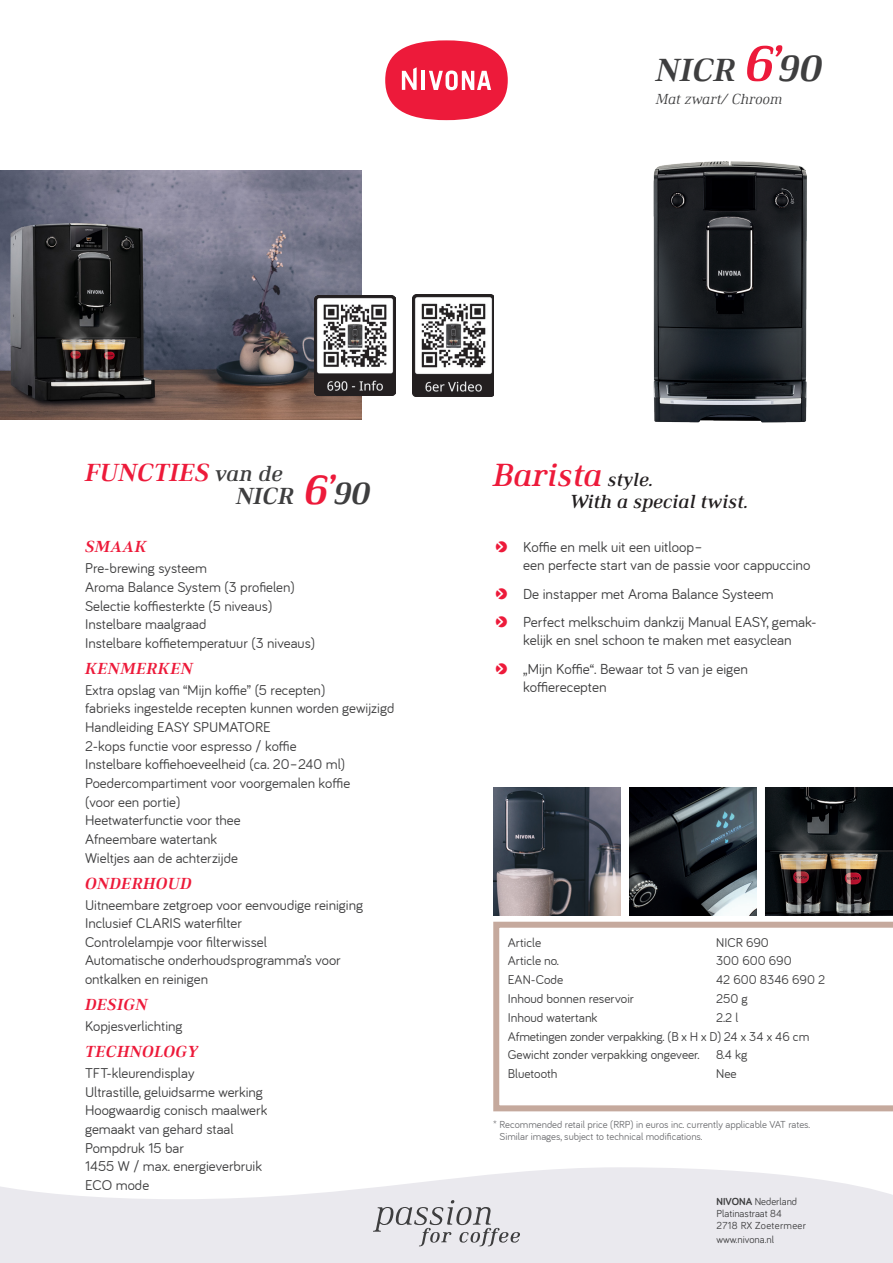
<style>
.page{position:relative;width:893px;height:1263px;background:#fff}
.page>*{position:absolute;margin:0;border:0;box-sizing:border-box;transform-origin:0 0}
._01_Head_Ethos_54_50{font:italic 500 33px "Ethos";color:#ed1a3a}
._001_Prod_ANR_Bariol{font:italic 700 33px "Ethos";color:#3e3e3f}
._5_Features{font:italic 700 25.5px "Ethos";color:#ed1a3a}
._001_Prod_ANR_Bariol-2{font:italic 700 24px "Ethos";color:#3e3e3f}
._01_Head_Ethos_24_27{font:italic 500 19.5px "Ethos";color:#231f20}
.StVer_03_Funktionen{font:italic 700 16.5px "Ethos";letter-spacing:.02em;color:#ed1a3a}
.t1{font:15px/18px "Bariol";color:#3e3e3f}
._005_Ethos_ital_10_1{font:italic 300 15px "Ethos";color:#3e3e3f}
.StVer_03_Funktionen-2{font:14.7px "Bariol";color:#3e3e3f}
._001_Datenblatt_Tabe{font:13.2px "Bariol";color:#3e3e3f}
.t2{font:10.5px/12px "Bariol";color:#6e6f72}
._5_UVP_6_5{font:10.5px/12px "Bariol";color:#3e3e3f}
.s1{font-size:51px;color:#ed1a3a}
.s2{font-size:37.5px}
.s3{font-weight:500;font-size:22.5px;color:#3e3e3f}
.s4{font-size:42px;color:#ed1a3a}
.s5{font-size:31.5px}
.s6{font-size:19.5px;color:#231f20}
.s7{font-weight:700}
</style>
<div class="page">
<div style="left:385px;top:40px;width:123px;height:80px;background:#ed1a3a;border-radius:50%"></div>
<svg style="left:402px;top:67px;width:15px;height:23px"></svg>
<hr style="left:422px;top:71px;width:3px;height:19px;background:#fff">
<svg style="left:429px;top:71px;width:62px;height:19px"></svg>
<svg style="left:0;top:1167px;width:893px;height:96px;fill:#eae9ee"></svg>
<svg style="left:373px;top:1200px;width:147px;height:46px;background:#cfced2"></svg>
<img style="left:493px;top:788px;width:128px;height:127px">
<svg style="left:493px;top:922px;width:400px;height:189px"></svg>
<img style="left:0;top:170px;width:361px;height:250px">
<svg style="left:765px;top:788px;width:128px;height:127px;background:#2a2929"></svg>
<svg style="left:629px;top:788px;width:128px;height:127px;background:#30373d"></svg>
<img style="left:653px;top:161px;width:154px;height:262px">
<img style="left:315px;top:296px;width:80px;height:100px">
<img style="left:412px;top:294px;width:81px;height:102px">
<p class="_001_Prod_ANR_Bariol" style="left:656px;top:50px;width:168px">NICR <span class="s1">6’</span><span class="s2">90</span></p>
<p class="_005_Ethos_ital_10_1" style="left:656px;top:90px;width:129px">Mat zwart/ Chroom</p>
<p class="_5_Features" style="left:85px;top:456px;width:199px">FUNCTIES <span class="s3">van de</span></p>
<p class="_001_Prod_ANR_Bariol-2" style="left:236px;top:482px;width:136px">NICR <span class="s4">6’</span><span class="s5">90</span></p>
<p class="StVer_03_Funktionen" style="left:85px;top:537px;width:63px">SMAAK</p>
<p class="StVer_03_Funktionen-2" style="left:85px;top:560px;width:123px">Pre-brewing systeem</p>
<p class="StVer_03_Funktionen-2" style="left:85px;top:579px;width:211px">Aroma Balance System (3 profielen)</p>
<p class="StVer_03_Funktionen-2" style="left:85px;top:597px;width:189px">Selectie koffiesterkte (5 niveaus)</p>
<p class="StVer_03_Funktionen-2" style="left:85px;top:616px;width:123px">Instelbare maalgraad</p>
<p class="StVer_03_Funktionen-2" style="left:85px;top:635px;width:232px">Instelbare koffietemperatuur (3 niveaus)</p>
<p class="StVer_03_Funktionen" style="left:85px;top:658px;width:109px">KENMERKEN</p>
<p class="StVer_03_Funktionen-2" style="left:85px;top:681px;width:242px">Extra opslag van “Mijn koffie” (5 recepten)</p>
<p class="StVer_03_Funktionen-2" style="left:85px;top:700px;width:311px">fabrieks ingestelde recepten kunnen worden gewijzigd</p>
<p class="StVer_03_Funktionen-2" style="left:85px;top:719px;width:187px">Handleiding EASY SPUMATORE</p>
<p class="StVer_03_Funktionen-2" style="left:85px;top:737px;width:213px">2-kops functie voor espresso / koffie</p>
<p class="StVer_03_Funktionen-2" style="left:85px;top:756px;width:262px">Instelbare koffiehoeveelheid (ca. 20–240 ml)</p>
<p class="StVer_03_Funktionen-2" style="left:85px;top:775px;width:267px">Poedercompartiment voor voorgemalen koffie</p>
<p class="StVer_03_Funktionen-2" style="left:85px;top:793px;width:97px">(voor een portie)</p>
<p class="StVer_03_Funktionen-2" style="left:85px;top:812px;width:157px">Heetwaterfunctie voor thee</p>
<p class="StVer_03_Funktionen-2" style="left:85px;top:831px;width:133px">Afneembare watertank</p>
<p class="StVer_03_Funktionen-2" style="left:85px;top:849px;width:154px">Wieltjes aan de achterzijde</p>
<p class="StVer_03_Funktionen" style="left:85px;top:873px;width:108px">ONDERHOUD</p>
<p class="StVer_03_Funktionen-2" style="left:85px;top:896px;width:280px">Uitneembare zetgroep voor eenvoudige reiniging</p>
<p class="StVer_03_Funktionen-2" style="left:85px;top:915px;width:158px">Inclusief CLARIS waterfilter</p>
<p class="StVer_03_Funktionen-2" style="left:85px;top:933px;width:183px">Controlelampje voor filterwissel</p>
<p class="StVer_03_Funktionen-2" style="left:85px;top:952px;width:257px">Automatische onderhoudsprogramma’s voor</p>
<p class="StVer_03_Funktionen-2" style="left:85px;top:971px;width:125px">ontkalken en reinigen</p>
<p class="StVer_03_Funktionen" style="left:85px;top:995px;width:64px">DESIGN</p>
<p class="StVer_03_Funktionen-2" style="left:85px;top:1018px;width:99px">Kopjesverlichting</p>
<p class="StVer_03_Funktionen" style="left:85px;top:1041px;width:115px">TECHNOLOGY</p>
<p class="StVer_03_Funktionen-2" style="left:85px;top:1065px;width:111px">TFT-kleurendisplay</p>
<p class="StVer_03_Funktionen-2" style="left:85px;top:1083px;width:179px">Ultrastille, geluidsarme werking</p>
<p class="StVer_03_Funktionen-2" style="left:85px;top:1102px;width:184px">Hoogwaardig conisch maalwerk</p>
<p class="StVer_03_Funktionen-2" style="left:85px;top:1121px;width:150px">gemaakt van gehard staal</p>
<p class="StVer_03_Funktionen-2" style="left:85px;top:1139px;width:100px">Pompdruk 15 bar</p>
<p class="StVer_03_Funktionen-2" style="left:85px;top:1158px;width:178px">1455 W / max. energieverbruik</p>
<p class="StVer_03_Funktionen-2" style="left:85px;top:1176px;width:66px">ECO mode</p>
<p class="_01_Head_Ethos_54_50" style="left:493px;top:455px;width:162px">Barista <span class="s6">style.</span></p>
<p class="_01_Head_Ethos_24_27" style="left:570px;top:489px;width:180px">With a special twist.</p>
<p class="t1" style="left:523px;top:538px;width:289px">Koffie en melk uit een uitloop–<br>een perfecte start van de passie voor cappuccino</p>
<p class="t1" style="left:523px;top:584px;width:252px">De instapper met Aroma Balance Systeem</p>
<p class="t1" style="left:523px;top:613px;width:295px">Perfect melkschuim dankzij Manual EASY, gemak&shy;kelijk en snel schoon te maken met easyclean</p>
<p class="t1" style="left:523px;top:660px;width:226px">„Mijn Koffie“. Bewaar tot 5 van je eigen koffierecepten</p>
<p class="_001_Datenblatt_Tabe" style="left:508px;top:935px;width:35px">Article</p>
<p class="_001_Datenblatt_Tabe" style="left:716px;top:935px;width:54px">NICR 690</p>
<p class="_001_Datenblatt_Tabe" style="left:508px;top:953px;width:53px">Article no.</p>
<p class="_001_Datenblatt_Tabe" style="left:716px;top:953px;width:77px">300 600 690</p>
<p class="_001_Datenblatt_Tabe" style="left:508px;top:972px;width:57px">EAN-Code</p>
<p class="_001_Datenblatt_Tabe" style="left:716px;top:972px;width:111px">42 600 8346 690 2</p>
<p class="_001_Datenblatt_Tabe" style="left:508px;top:991px;width:128px">Inhoud bonnen reservoir</p>
<p class="_001_Datenblatt_Tabe" style="left:716px;top:991px;width:33px">250 g</p>
<p class="_001_Datenblatt_Tabe" style="left:508px;top:1010px;width:91px">Inhoud watertank</p>
<p class="_001_Datenblatt_Tabe" style="left:716px;top:1010px;width:24px">2.2 l</p>
<p class="_001_Datenblatt_Tabe" style="left:508px;top:1029px;width:303px">Afmetingen zonder verpakking. (B x H x D) 24 x 34 x 46 cm</p>
<p class="_001_Datenblatt_Tabe" style="left:508px;top:1047px;width:241px">Gewicht zonder verpakking ongeveer. 8.4 kg</p>
<p class="_001_Datenblatt_Tabe" style="left:508px;top:1066px;width:51px">Bluetooth</p>
<p class="_001_Datenblatt_Tabe" style="left:716px;top:1066px;width:22px">Nee</p>
<p class="t2" style="left:499px;top:1118px;width:312px;text-indent:-6px">* Recommended retail price (RRP) in euros inc. currently applicable VAT rates.<br>Similar images, subject to technical modifications.</p>
<p class="_5_UVP_6_5" style="left:716px;top:1195px;width:91px"><span class="s7">NIVONA</span> Nederland<br>Platinastraat 84<br>2718 RX Zoetermeer</p>
<p class="_5_UVP_6_5" style="left:716px;top:1233px;width:59px">www.nivona.nl</p>
</div>
